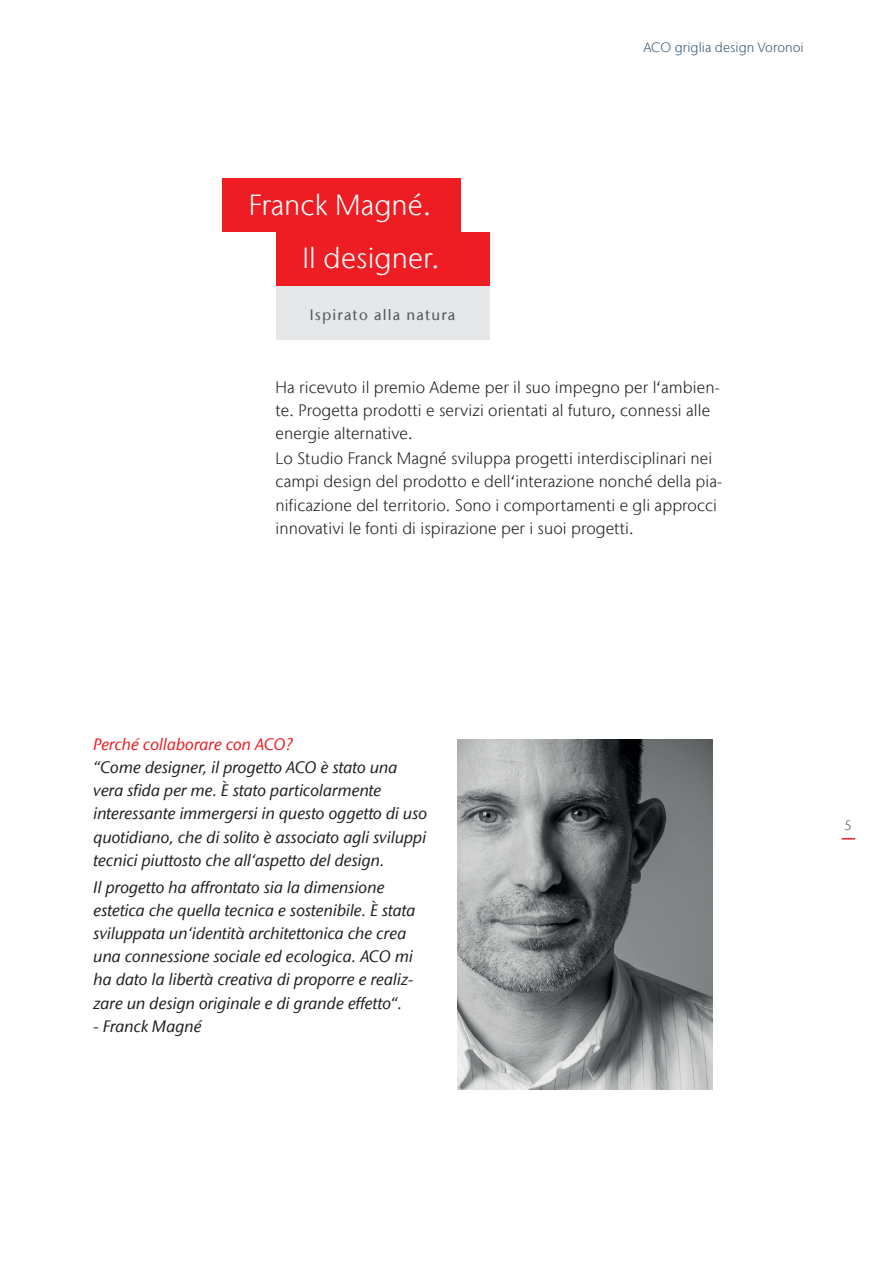
<style>
.page{position:relative;width:893px;height:1263px;background:#fff}
.page>*{position:absolute;margin:0;border:0;box-sizing:border-box;transform-origin:0 0}
.t1{font:300 28.95px "Stone Sans IIITC Com";letter-spacing:.005em;color:#fff}
.t2{font:italic 500 16.5px/23.1px "Stone Sans IIITC Com";letter-spacing:.005em;color:#231f20}
.t3{font:300 16.5px/23.1px "Stone Sans IIITC Com";letter-spacing:.005em;color:#231f20}
.t4{font:italic 500 16.5px "Stone Sans IIITC Com";letter-spacing:.005em;color:#ee1d23}
.t5{font:500 15px "Stone Sans IIITC Com";letter-spacing:.08em;color:#57585a}
.t6{font:300 13.5px "Stone Sans IIITC Com";letter-spacing:.005em;color:#335875}
.t7{font:300 13.5px "Stone Sans IIITC Com";color:#57585a}
.s1{color:#ee1d23}
</style>
<div class="page">
<img style="left:458px;top:739px;width:255px;height:350px">
<div style="left:276px;top:232px;width:213px;height:54px;background:#ee1d23"></div>
<div style="left:222px;top:179px;width:238px;height:53px;background:#ee1d23"></div>
<div style="left:276px;top:286px;width:213px;height:53px;background:#e6e7e9"></div>
<svg style="left:842px;top:838px;width:13px;height:1px"></svg>
<h1 class="t1" style="left:249px;top:187px;width:184px">Franck Magné.</h1>
<h1 class="t1" style="left:302px;top:240px;width:162px">Il designer. <span class="s1">.</span></h1>
<p class="t5" style="left:310px;top:306px;width:147px">Ispirato alla natura</p>
<p class="t6" style="left:643px;top:38px;width:162px">ACO griglia design Voronoi</p>
<p class="t3" style="left:276px;top:375px;width:446px">Ha ricevuto il premio Ademe per il suo impegno per l‘ambien&shy;te. Progetta prodotti e servizi orientati al futuro, connessi alle energie alternative.</p>
<p class="t3" style="left:276px;top:447px;width:448px">Lo Studio Franck Magné sviluppa progetti interdisciplinari nei campi design del prodotto e dell‘interazione nonché della pia&shy;nificazione del territorio. Sono i comportamenti e gli approcci innovativi le fonti di ispirazione per i suoi progetti.</p>
<p class="t4" style="left:94px;top:734px;width:201px">Perché collaborare con ACO?</p>
<p class="t2" style="left:94px;top:756px;width:335px">“Come designer, il progetto ACO è stato una vera sfida per me. È stato particolarmente interessante immergersi in questo oggetto di uso quotidiano, che di solito è associato agli sviluppi tecnici piuttosto che all‘aspetto del design.</p>
<p class="t2" style="left:94px;top:875px;width:323px">Il progetto ha affrontato sia la dimensione estetica che quella tecnica e sostenibile. È stata sviluppata un‘identità architettonica che crea una connessione sociale ed ecologica. ACO mi ha dato la libertà creativa di proporre e realiz&shy;zare un design originale e di grande effetto“.</p>
<p class="t2" style="left:94px;top:1014px;width:110px">- Franck Magné</p>
<p class="t7" style="left:845px;top:816px;width:9px">5</p>
</div>
